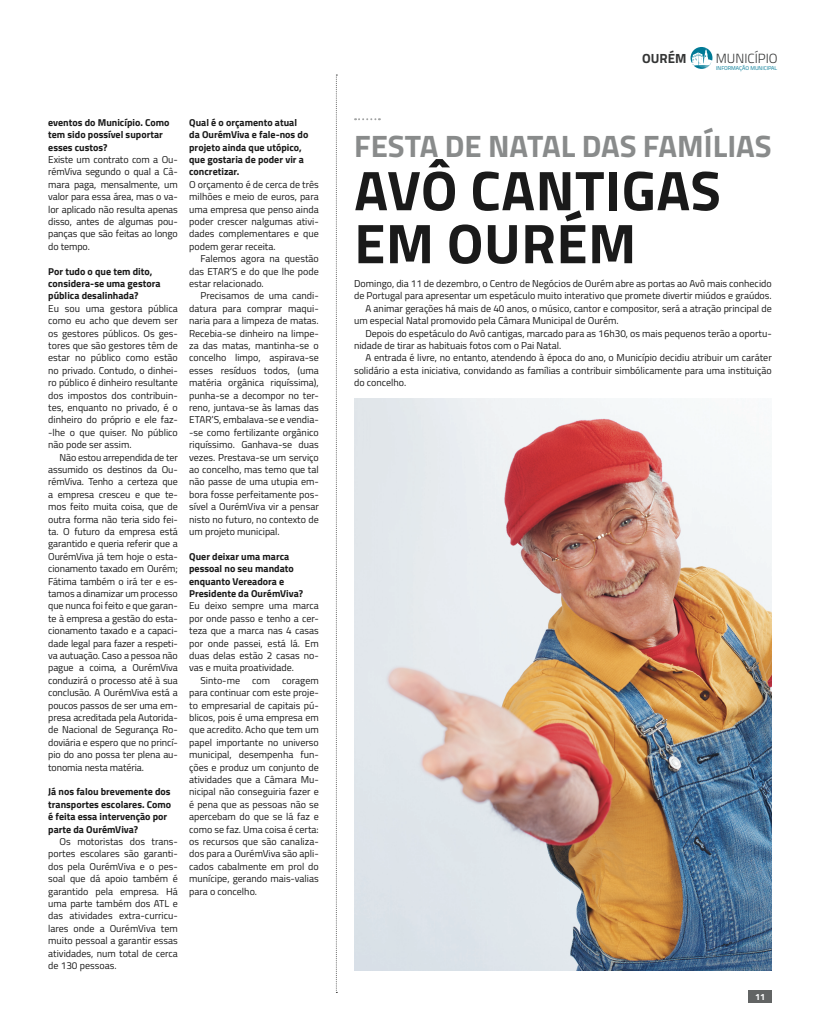
<style>
.page{position:relative;width:820px;height:1029px;background:#fff}
.page>*{position:absolute;margin:0;border:0;box-sizing:border-box;transform-origin:0 0}
.t1{font:700 56px "Titillium";letter-spacing:.01em;color:#1a1a1a}
.t2{font:700 31px "Titillium";color:#898b8b}
.t3{font:300 13.3px "Titillium";color:#343535}
.t4{font:700 13.3px "Titillium";color:#343535}
.t5{font:10px/12.4px "Titillium Web";color:#1a1a1a;text-align:justify}
.t6{font:700 10px/12.4px "Titillium Web";color:#1a1a1a}
.t7{font:700 9px "Titillium";color:#fff}
.t8{font:5.5px "Titillium";color:#007a96}
</style>
<div class="page">
<div style="left:748px;top:991px;width:23px;height:12px;background:#626464"></div>
<svg style="left:690px;top:47px;width:22px;height:22px"></svg>
<svg style="left:336px;top:75px;width:1px;height:918px"></svg>
<svg style="left:355px;top:118px;width:25px;height:2px"></svg>
<img style="left:354px;top:399px;width:417px;height:571px">
<p class="t6" style="left:48px;top:116px;width:123px">eventos do Município. Como tem sido possível suportar esses custos?</p>
<p class="t5" style="left:48px;top:153px;width:131px">Existe um contrato com a Ou&shy;rémViva segundo o qual a Câ&shy;mara paga, mensalmente, um valor para essa área, mas o va&shy;lor aplicado não resulta apenas disso, antes de algumas pou&shy;panças que são feitas ao longo do tempo.</p>
<p class="t6" style="left:48px;top:264px;width:114px">Por tudo o que tem dito, considera-se uma gestora pública desalinhada?</p>
<p class="t5" style="left:48px;top:302px;width:131px">Eu sou uma gestora pública como eu acho que devem ser os gestores públicos. Os ges&shy;tores que são gestores têm de estar no público como estão no privado. Contudo, o dinhei&shy;ro público é dinheiro resultante dos impostos dos contribuin&shy;tes, enquanto no privado, é o dinheiro do próprio e ele faz--lhe o que quiser. No público não pode ser assim.</p>
<p class="t5" style="left:48px;top:450px;width:131px;text-indent:11px">Não estou arrependida de ter assumido os destinos da Ou&shy;rémViva. Tenho a certeza que a empresa cresceu e que te&shy;mos feito muita coisa, que de outra forma não teria sido fei&shy;ta. O futuro da empresa está garantido e queria referir que a OurémViva já tem hoje o esta&shy;cionamento taxado em Ourém; Fátima também o irá ter e es&shy;tamos a dinamizar um processo que nunca foi feito e que garan&shy;te à empresa a gestão do esta&shy;cionamento taxado e a capaci&shy;dade legal para fazer a respeti&shy;va autuação. Caso a pessoa não pague a coima, a OurémViva conduzirá o processo até à sua conclusão. A OurémViva está a poucos passos de ser uma em&shy;presa acreditada pela Autorida&shy;de Nacional de Segurança Ro&shy;doviária e espero que no princí&shy;pio do ano possa ter plena au&shy;tonomia nesta matéria.</p>
<p class="t6" style="left:48px;top:785px;width:124px">Já nos falou brevemente dos transportes escolares. Como é feita essa intervenção por parte da OurémViva?</p>
<p class="t5" style="left:48px;top:835px;width:131px;text-indent:11px">Os motoristas dos trans&shy;portes escolares são garanti&shy;dos pela OurémViva e o pes&shy;soal que dá apoio também é garantido pela empresa. Há uma parte também dos ATL e das atividades extra-curricu&shy;lares onde a OurémViva tem muito pessoal a garantir essas atividades, num total de cerca de 130 pessoas.</p>
<p class="t6" style="left:189px;top:116px;width:121px">Qual é o orçamento atual da OurémViva e fale-nos do projeto ainda que utópico, que gostaria de poder vir a concretizar.</p>
<p class="t5" style="left:189px;top:178px;width:131px">O orçamento é de cerca de três milhões e meio de euros, para uma empresa que penso ainda poder crescer nalgumas ativi&shy;dades complementares e que podem gerar receita.</p>
<p class="t5" style="left:189px;top:252px;width:131px;text-indent:11px">Falemos agora na questão das ETAR’S e do que lhe pode estar relacionado.</p>
<p class="t5" style="left:189px;top:289px;width:131px;text-indent:11px">Precisamos de uma candi&shy;datura para comprar maqui&shy;naria para a limpeza de matas.<br>Recebia-se dinheiro na limpe&shy;za das matas, mantinha-se o concelho limpo, aspirava-se esses resíduos todos, (uma matéria orgânica riquíssima), punha-se a decompor no ter&shy;reno, juntava-se às lamas das ETAR’S, embalava-se e vendia--se como fertilizante orgânico riquíssimo. Ganhava-se duas vezes. Prestava-se um serviço ao concelho, mas temo que tal não passe de uma utupia em&shy;bora fosse perfeitamente pos&shy;sível a OurémViva vir a pensar nisto no futuro, no contexto de um projeto municipal.</p>
<p class="t6" style="left:189px;top:550px;width:115px">Quer deixar uma marca pessoal no seu mandato enquanto Vereadora e<br>Presidente da OurémViva?</p>
<p class="t5" style="left:189px;top:599px;width:131px">Eu deixo sempre uma marca por onde passo e tenho a cer&shy;teza que a marca nas 4 casas por onde passei, está lá. Em duas delas estão 2 casas no&shy;vas e muita proatividade.</p>
<p class="t5" style="left:189px;top:674px;width:131px;text-indent:11px">Sinto-me com coragem para continuar com este proje&shy;to empresarial de capitais pú&shy;blicos, pois é uma empresa em que acredito. Acho que tem um papel importante no universo municipal, desempenha fun&shy;ções e produz um conjunto de atividades que a Câmara Mu&shy;nicipal não conseguiria fazer e é pena que as pessoas não se apercebam do que se lá faz e como se faz. Uma coisa é certa: os recursos que são canaliza&shy;dos para a OurémViva são apli&shy;cados cabalmente em prol do munícipe, gerando mais-valias para o concelho.</p>
<h3 class="t4" style="left:642px;top:48px;width:46px">OURÉM</h3>
<h3 class="t3" style="left:715px;top:48px;width:63px">MUNICÍPIO</h3>
<p class="t8" style="left:716px;top:64px;width:62px">INFORMAÇÃO MUNICIPAL</p>
<h2 class="t2" style="left:354px;top:123px;width:419px">FESTA DE NATAL DAS FAMÍLIAS</h2>
<h1 class="t1" style="left:354px;top:148px;width:368px">AVÔ CANTIGAS</h1>
<h1 class="t1" style="left:354px;top:201px;width:283px">EM OURÉM</h1>
<p class="t5" style="left:354px;top:289px;width:419px">de Portugal para apresentar um espetáculo muito interativo que promete divertir miúdos e graúdos.</p>
<p class="t5" style="left:365px;top:302px;width:408px">A animar gerações há mais de 40 anos, o músico, cantor e compositor, será a atração principal de</p>
<p class="t5" style="left:354px;top:314px;width:266px">um especial Natal promovido pela Câmara Municipal de Ourém.</p>
<p class="t5" style="left:365px;top:326px;width:408px">Depois do espetáculo do Avô cantigas, marcado para as 16h30, os mais pequenos terão a oportu-</p>
<p class="t5" style="left:354px;top:339px;width:209px">nidade de tirar as habituais fotos com o Pai Natal.</p>
<p class="t5" style="left:365px;top:351px;width:408px">A entrada é livre, no entanto, atendendo à época do ano, o Município decidiu atribuir um caráter</p>
<p class="t5" style="left:354px;top:364px;width:419px">solidário a esta iniciativa, convidando as famílias a contribuir simbólicamente para uma instituição</p>
<p class="t5" style="left:354px;top:376px;width:54px">do concelho.</p>
<p class="t5" style="left:354px;top:277px;width:419px">Domingo, dia 11 de dezembro, o Centro de Negócios de Ourém abre as portas ao Avô mais conhecido</p>
<p class="t7" style="left:754px;top:990px;width:12px">11</p>
</div>
